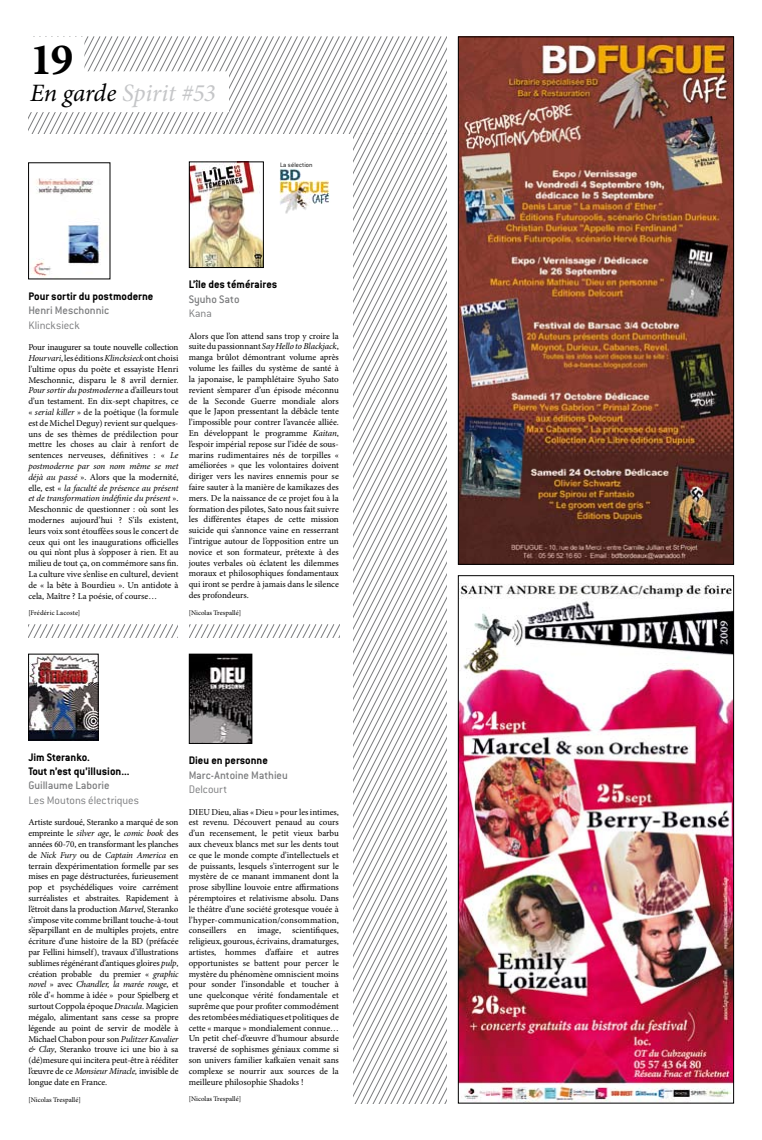
<style>
.page{position:relative;width:762px;height:1140px;background:#fff}
.page>*{position:absolute;margin:0;border:0;box-sizing:border-box;transform-origin:0 0}
.t1{font:700 45px "Minion Pro";color:#000}
.t2{font:italic 25px "Minion Pro";letter-spacing:-.01em;color:#c5c6c8}
.t3{font:700 12px/14.4px "Conduit ITC";color:#000}
.t4{font:500 12px "Conduit ITC";letter-spacing:-.005em;color:#7b7c7e}
.t5{font:300 12px "Conduit ITC";letter-spacing:-.005em;color:#7b7c7e}
.t6{font:9px/10.8px "Minion Pro";letter-spacing:-.01em;color:#000;text-align:justify}
.t7{font:7px "Minion Pro";letter-spacing:-.02em;color:#000}
.t8{font:300 7px "Conduit ITC";letter-spacing:.005em;color:#000}
.s1{color:#000}
.s2{font-style:italic}
</style>
<div class="page">
<svg style="left:28px;top:37px;width:418px;height:96px"></svg>
<div style="left:27px;top:72px;width:201px;height:40px;background:#fff"></div>
<div style="left:27px;top:37px;width:57px;height:40px;background:#fff"></div>
<img style="left:460px;top:39px;width:271px;height:523px">
<div style="left:458px;top:37px;width:275px;height:527px;border:1px solid #000"></div>
<img style="left:460px;top:583px;width:271px;height:518px">
<div style="left:458px;top:575px;width:275px;height:528px;border:1px solid #000"></div>
<svg style="left:28px;top:624px;width:150px;height:13px"></svg>
<svg style="left:189px;top:624px;width:150px;height:13px"></svg>
<svg style="left:353px;top:133px;width:93px;height:970px"></svg>
<img style="left:31px;top:178px;width:72px;height:99px">
<img style="left:191px;top:656px;width:59px;height:85px">
<div style="left:189px;top:654px;width:63px;height:89px;border:1px solid #000"></div>
<img style="left:191px;top:164px;width:70px;height:102px">
<div style="left:189px;top:162px;width:74px;height:106px;border:1px solid #000"></div>
<img style="left:30px;top:656px;width:66px;height:82px">
<div style="left:28px;top:654px;width:70px;height:86px;border:1px solid #000"></div>
<img style="left:279px;top:168px;width:51px;height:46px">
<h1 class="t1" style="left:30px;top:28px;width:45px">19</h1>
<h2 class="t2" style="left:30px;top:76px;width:187px"><span class="s1">En garde</span> Spirit #53</h2>
<p class="t8" style="left:280px;top:161px;width:34px">La sélection</p>
<h3 class="t3" style="left:28px;top:288px;width:126px">Pour sortir du postmoderne</h3>
<h3 class="t4" style="left:28px;top:303px;width:82px">Henri Meschonnic</h3>
<h3 class="t5" style="left:28px;top:318px;width:53px">Klincksieck</h3>
<p class="t6" style="left:28px;top:342px;width:151px">Pour inaugurer sa toute nouvelle collection <span class="s2">Hourvari</span>, les éditions <span class="s2">Klincksieck</span> ont choisi l’ultime opus du poète et essayiste Henri Meschonnic, disparu le 8 avril dernier.<br><span class="s2">Pour sortir du postmoderne</span> a d’ailleurs tout d’un testament. En dix-sept chapitres, ce « <span class="s2">serial killer</span> » de la poétique (la formule est de Michel Deguy) revient sur quelques&shy;uns de ses thèmes de prédilection pour mettre les choses au clair à renfort de sentences nerveuses, définitives : « <span class="s2">Le postmoderne par son nom même se met déjà au passé</span> ». Alors que la modernité, elle, est « <span class="s2">la faculté de présence au présent et de transformation indéfinie du présent</span> ».<br>Meschonnic de questionner : où sont les modernes aujourd’hui ? S’ils existent, leurs voix sont étouffées sous le concert de ceux qui ont les inaugurations officielles ou qui n’ont plus à s’opposer à rien. Et au milieu de tout ça, on commémore sans fin.<br>La culture vive s’enlise en culturel, devient de « la bête à Bourdieu ». Un antidote à cela, Maître ? La poésie, of course…</p>
<p class="t7" style="left:28px;top:608px;width:53px">[Frédéric Lacoste]</p>
<h3 class="t3" style="left:189px;top:277px;width:90px">L’île des téméraires</h3>
<h3 class="t4" style="left:189px;top:292px;width:52px">Syuho Sato</h3>
<h3 class="t5" style="left:189px;top:307px;width:25px">Kana</h3>
<p class="t6" style="left:189px;top:330px;width:151px">Alors que l’on attend sans trop y croire la suite du passionnant <span class="s2">Say Hello to Blackjack</span>, manga brûlot démontrant volume après volume les failles du système de santé à la japonaise, le pamphlétaire Syuho Sato revient s’emparer d’un épisode méconnu de la Seconde Guerre mondiale alors que le Japon pressentant la débâcle tente l’impossible pour contrer l’avancée alliée.<br>En développant le programme <span class="s2">Kaitan</span>, l’espoir impérial repose sur l’idée de sous&shy;marins rudimentaires nés de torpilles « améliorées » que les volontaires doivent diriger vers les navires ennemis pour se faire sauter à la manière de kamikazes des mers. De la naissance de ce projet fou à la formation des pilotes, Sato nous fait suivre les différentes étapes de cette mission suicide qui s’annonce vaine en resserrant l’intrigue autour de l’opposition entre un novice et son formateur, prétexte à des joutes verbales où éclatent les dilemmes moraux et philosophiques fondamentaux qui iront se perdre à jamais dans le silence des profondeurs.</p>
<p class="t7" style="left:189px;top:608px;width:54px">[Nicolas Trespallé]</p>
<h3 class="t3" style="left:28px;top:749px;width:103px">Jim Steranko.<br>Tout n’est qu’illusion...</h3>
<h3 class="t4" style="left:28px;top:779px;width:83px">Guillaume Laborie</h3>
<h3 class="t5" style="left:28px;top:793px;width:112px">Les Moutons électriques</h3>
<p class="t6" style="left:28px;top:817px;width:151px">Artiste surdoué, Steranko a marqué de son empreinte le <span class="s2">silver age</span>, le <span class="s2">comic book</span> des années 60-70, en transformant les planches de <span class="s2">Nick Fury</span> ou de <span class="s2">Captain America</span> en terrain d’expérimentation formelle par ses mises en page déstructurées, furieusement pop et psychédéliques voire carrément surréalistes et abstraites. Rapidement à l’étroit dans la production <span class="s2">Marvel</span>, Steranko s’impose vite comme brillant touche-à-tout s’éparpillant en de multiples projets, entre écriture d’une histoire de la BD (préfacée par Fellini himself), travaux d’illustrations sublimes régénérant d’antiques gloires <span class="s2">pulp</span>, création probable du premier « <span class="s2">graphic novel</span> » avec <span class="s2">Chandler, la marée rouge</span>, et rôle d’« homme à idée » pour Spielberg et surtout Coppola époque <span class="s2">Dracula</span>. Magicien mégalo, alimentant sans cesse sa propre légende au point de servir de modèle à Michael Chabon pour son <span class="s2">Pulitzer Kavalier &amp; Clay</span>, Steranko trouve ici une bio à sa (dé)mesure qui incitera peut-être à rééditer l’œuvre de ce <span class="s2">Monsieur Miracle,</span> invisible de longue date en France.</p>
<p class="t7" style="left:28px;top:1094px;width:54px">[Nicolas Trespallé]</p>
<h3 class="t3" style="left:189px;top:753px;width:81px">Dieu en personne</h3>
<h3 class="t4" style="left:189px;top:768px;width:101px">Marc-Antoine Mathieu</h3>
<h3 class="t5" style="left:189px;top:782px;width:40px">Delcourt</h3>
<p class="t6" style="left:189px;top:806px;width:152px">DIEU Dieu, alias « Dieu » pour les intimes, est revenu. Découvert penaud au cours d’un recensement, le petit vieux barbu aux cheveux blancs met sur les dents tout ce que le monde compte d’intellectuels et de puissants, lesquels s’interrogent sur le mystère de ce manant immanent dont la prose sibylline louvoie entre affirmations péremptoires et relativisme absolu. Dans le théâtre d’une société grotesque vouée à l’hyper-communication/consommation, conseillers en image, scientifiques, religieux, gourous, écrivains, dramaturges, artistes, hommes d’affaire et autres opportunistes se battent pour percer le mystère du phénomène omniscient moins pour sonder l’insondable et toucher à une quelconque vérité fondamentale et suprême que pour profiter commodément des retombées médiatiques et politiques de cette « marque » mondialement connue… Un petit chef-d’œuvre d’humour absurde traversé de sophismes géniaux comme si son univers familier kafkaïen venait sans complexe se nourrir aux sources de la meilleure philosophie Shadoks !</p>
<p class="t7" style="left:189px;top:1094px;width:54px">[Nicolas Trespallé]</p>
</div>
